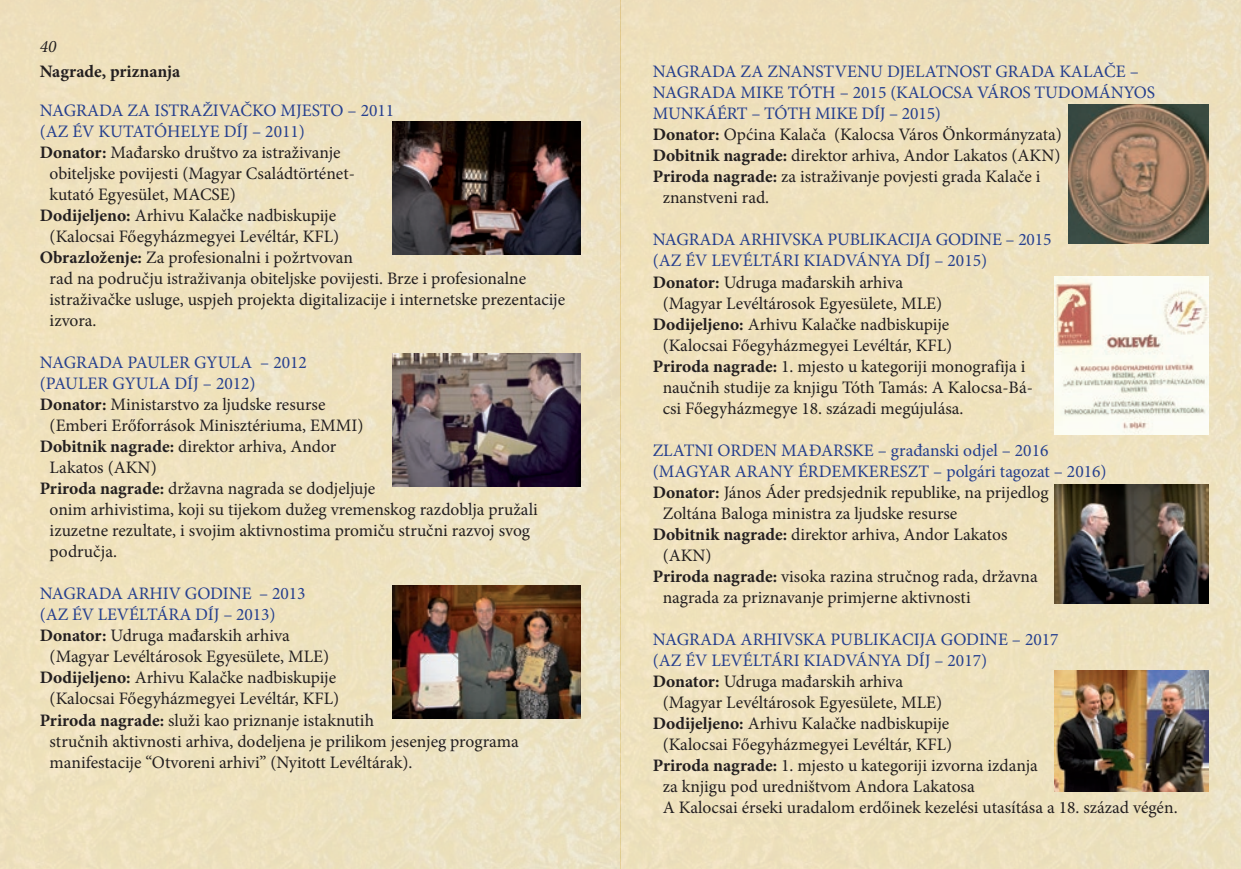
<style>
.page{position:relative;width:1241px;height:869px;background:#fff}
.page>*{position:absolute;margin:0;border:0;box-sizing:border-box;transform-origin:0 0}
.t1{font:17.5px "Minion Pro";color:#231f20}
.t2{font:17.5px "Minion Pro";letter-spacing:-.005em;color:#253f8e}
.t3{font:700 17.5px "Minion Pro";color:#231f20}
.t4{font:italic 17.5px "Minion Pro";color:#231f20}
.s1{font-weight:700}
</style>
<div class="page">
<div style="left:0;top:0;width:1240px;height:868px;background:#eee1be"></div>
<img style="left:392px;top:122px;width:188px;height:132px">
<img style="left:392px;top:353px;width:188px;height:133px">
<img style="left:392px;top:584px;width:188px;height:133px">
<img style="left:1068px;top:104px;width:140px;height:139px">
<img style="left:1054px;top:484px;width:154px;height:119px">
<img style="left:1053px;top:276px;width:155px;height:158px">
<img style="left:1054px;top:670px;width:154px;height:121px">
<p class="t4" style="left:40px;top:35px;width:18px">40</p>
<p class="t3" style="left:40px;top:59px;width:142px">Nagrade, priznanja</p>
<p class="t2" style="left:40px;top:98px;width:356px">NAGRADA ZA ISTRAŽIVAČKO MJESTO – 2011</p>
<p class="t2" style="left:40px;top:119px;width:267px">(AZ ÉV KUTATÓHELYE DÍJ – 2011)</p>
<p class="t1" style="left:40px;top:140px;width:302px"><span class="s1">Donator:</span> Mađarsko društvo za istraživanje</p>
<p class="t1" style="left:50px;top:161px;width:307px">obiteljske povijesti (Magyar Családtörténet-</p>
<p class="t1" style="left:50px;top:182px;width:187px">kutató Egyesület, MACSE)</p>
<p class="t1" style="left:40px;top:203px;width:298px"><span class="s1">Dodijeljeno:</span> Arhivu Kalačke nadbiskupije</p>
<p class="t1" style="left:50px;top:224px;width:291px">(Kalocsai Főegyházmegyei Levéltár, KFL)</p>
<p class="t1" style="left:40px;top:245px;width:315px"><span class="s1">Obrazloženje:</span> Za profesionalni i požrtvovan</p>
<p class="t1" style="left:50px;top:266px;width:478px">rad na području istraživanja obiteljske povijesti. Brze i profesionalne</p>
<p class="t1" style="left:50px;top:287px;width:517px">istraživačke usluge, uspjeh projekta digitalizacije i internetske prezentacije</p>
<p class="t1" style="left:50px;top:308px;width:48px">izvora.</p>
<p class="t2" style="left:40px;top:350px;width:269px">NAGRADA PAULER GYULA – 2012</p>
<p class="t2" style="left:40px;top:371px;width:217px">(PAULER GYULA DÍJ – 2012)</p>
<p class="t1" style="left:40px;top:392px;width:287px"><span class="s1">Donator:</span> Ministarstvo za ljudske resurse</p>
<p class="t1" style="left:50px;top:413px;width:315px">(Emberi Erőforrások Minisztériuma, EMMI)</p>
<p class="t1" style="left:40px;top:434px;width:298px"><span class="s1">Dobitnik nagrade:</span> direktor arhiva, Andor</p>
<p class="t1" style="left:50px;top:455px;width:109px">Lakatos (AKN)</p>
<p class="t1" style="left:40px;top:476px;width:337px"><span class="s1">Priroda nagrade:</span> državna nagrada se dodjeljuje</p>
<p class="t1" style="left:50px;top:497px;width:489px">onim arhivistima, koji su tijekom dužeg vremenskog razdoblja pružali</p>
<p class="t1" style="left:50px;top:518px;width:482px">izuzetne rezultate, i svojim aktivnostima promiču stručni razvoj svog</p>
<p class="t1" style="left:50px;top:539px;width:69px">područja.</p>
<p class="t2" style="left:40px;top:581px;width:267px">NAGRADA ARHIV GODINE – 2013</p>
<p class="t2" style="left:40px;top:602px;width:237px">(AZ ÉV LEVÉLTÁRA DÍJ – 2013)</p>
<p class="t1" style="left:40px;top:623px;width:251px"><span class="s1">Donator:</span> Udruga mađarskih arhiva</p>
<p class="t1" style="left:50px;top:644px;width:281px">(Magyar Levéltárosok Egyesülete, MLE)</p>
<p class="t1" style="left:40px;top:665px;width:298px"><span class="s1">Dodijeljeno:</span> Arhivu Kalačke nadbiskupije</p>
<p class="t1" style="left:50px;top:686px;width:291px">(Kalocsai Főegyházmegyei Levéltár, KFL)</p>
<p class="t1" style="left:40px;top:707px;width:336px"><span class="s1">Priroda nagrade:</span> služi kao priznanje istaknutih</p>
<p class="t1" style="left:50px;top:728px;width:470px">stručnih aktivnosti arhiva, dodeljena je prilikom jesenjeg programa</p>
<p class="t1" style="left:50px;top:749px;width:364px">manifestacije “Otvoreni arhivi” (Nyitott Levéltárak).</p>
<p class="t2" style="left:652px;top:60px;width:487px">NAGRADA ZA ZNANSTVENU DJELATNOST GRADA KALAČE –</p>
<p class="t2" style="left:652px;top:81px;width:504px">NAGRADA MIKE TÓTH – 2015 (KALOCSA VÁROS TUDOMÁNYOS</p>
<p class="t2" style="left:652px;top:102px;width:289px">MUNKÁÉRT – TÓTH MIKE DÍJ – 2015)</p>
<p class="t1" style="left:652px;top:123px;width:410px"><span class="s1">Donator:</span> Općina Kalača (Kalocsa Város Önkormányzata)</p>
<p class="t1" style="left:652px;top:144px;width:409px"><span class="s1">Dobitnik nagrade:</span> direktor arhiva, Andor Lakatos (AKN)</p>
<p class="t1" style="left:652px;top:165px;width:389px"><span class="s1">Priroda nagrade:</span> za istraživanje povjesti grada Kalače i</p>
<p class="t1" style="left:662px;top:186px;width:108px">znanstveni rad.</p>
<p class="t2" style="left:652px;top:228px;width:400px">NAGRADA ARHIVSKA PUBLIKACIJA GODINE – 2015</p>
<p class="t2" style="left:652px;top:249px;width:336px">(AZ ÉV LEVÉLTÁRI KIADVÁNYA DÍJ – 2015)</p>
<p class="t1" style="left:652px;top:270px;width:252px"><span class="s1">Donator:</span> Udruga mađarskih arhiva</p>
<p class="t1" style="left:662px;top:291px;width:281px">(Magyar Levéltárosok Egyesülete, MLE)</p>
<p class="t1" style="left:652px;top:312px;width:298px"><span class="s1">Dodijeljeno:</span> Arhivu Kalačke nadbiskupije</p>
<p class="t1" style="left:662px;top:333px;width:291px">(Kalocsai Főegyházmegyei Levéltár, KFL)</p>
<p class="t1" style="left:652px;top:354px;width:374px"><span class="s1">Priroda nagrade:</span> 1. mjesto u kategoriji monografija i</p>
<p class="t1" style="left:662px;top:375px;width:372px">naučnih studije za knjigu Tóth Tamás: A Kalocsa-Bá-</p>
<p class="t1" style="left:662px;top:396px;width:302px">csi Főegyházmegye 18. századi megújulása.</p>
<p class="t2" style="left:652px;top:438px;width:397px">ZLATNI ORDEN MAĐARSKE – građanski odjel – 2016</p>
<p class="t2" style="left:652px;top:459px;width:455px">(MAGYAR ARANY ÉRDEMKERESZT – polgári tagozat – 2016)</p>
<p class="t1" style="left:652px;top:480px;width:397px"><span class="s1">Donator:</span> János Áder predsjednik republike, na prijedlog</p>
<p class="t1" style="left:662px;top:501px;width:296px">Zoltána Baloga ministra za ljudske resurse</p>
<p class="t1" style="left:652px;top:522px;width:356px"><span class="s1">Dobitnik nagrade:</span> direktor arhiva, Andor Lakatos</p>
<p class="t1" style="left:662px;top:543px;width:50px">(AKN)</p>
<p class="t1" style="left:652px;top:564px;width:386px"><span class="s1">Priroda nagrade:</span> visoka razina stručnog rada, državna</p>
<p class="t1" style="left:662px;top:585px;width:309px">nagrada za priznavanje primjerne aktivnosti</p>
<p class="t2" style="left:652px;top:627px;width:407px">NAGRADA ARHIVSKA PUBLIKACIJA GODINE – 2017</p>
<p class="t2" style="left:652px;top:648px;width:336px">(AZ ÉV LEVÉLTÁRI KIADVÁNYA DÍJ – 2017)</p>
<p class="t1" style="left:652px;top:669px;width:252px"><span class="s1">Donator:</span> Udruga mađarskih arhiva</p>
<p class="t1" style="left:662px;top:690px;width:281px">(Magyar Levéltárosok Egyesülete, MLE)</p>
<p class="t1" style="left:652px;top:711px;width:298px"><span class="s1">Dodijeljeno:</span> Arhivu Kalačke nadbiskupije</p>
<p class="t1" style="left:662px;top:732px;width:291px">(Kalocsai Főegyházmegyei Levéltár, KFL)</p>
<p class="t1" style="left:652px;top:753px;width:386px"><span class="s1">Priroda nagrade:</span> 1. mjesto u kategoriji izvorna izdanja</p>
<p class="t1" style="left:662px;top:774px;width:313px">za knjigu pod uredništvom Andora Lakatosa</p>
<p class="t1" style="left:662px;top:795px;width:516px">A Kalocsai érseki uradalom erdőinek kezelési utasítása a 18. század végén.</p>
</div>
